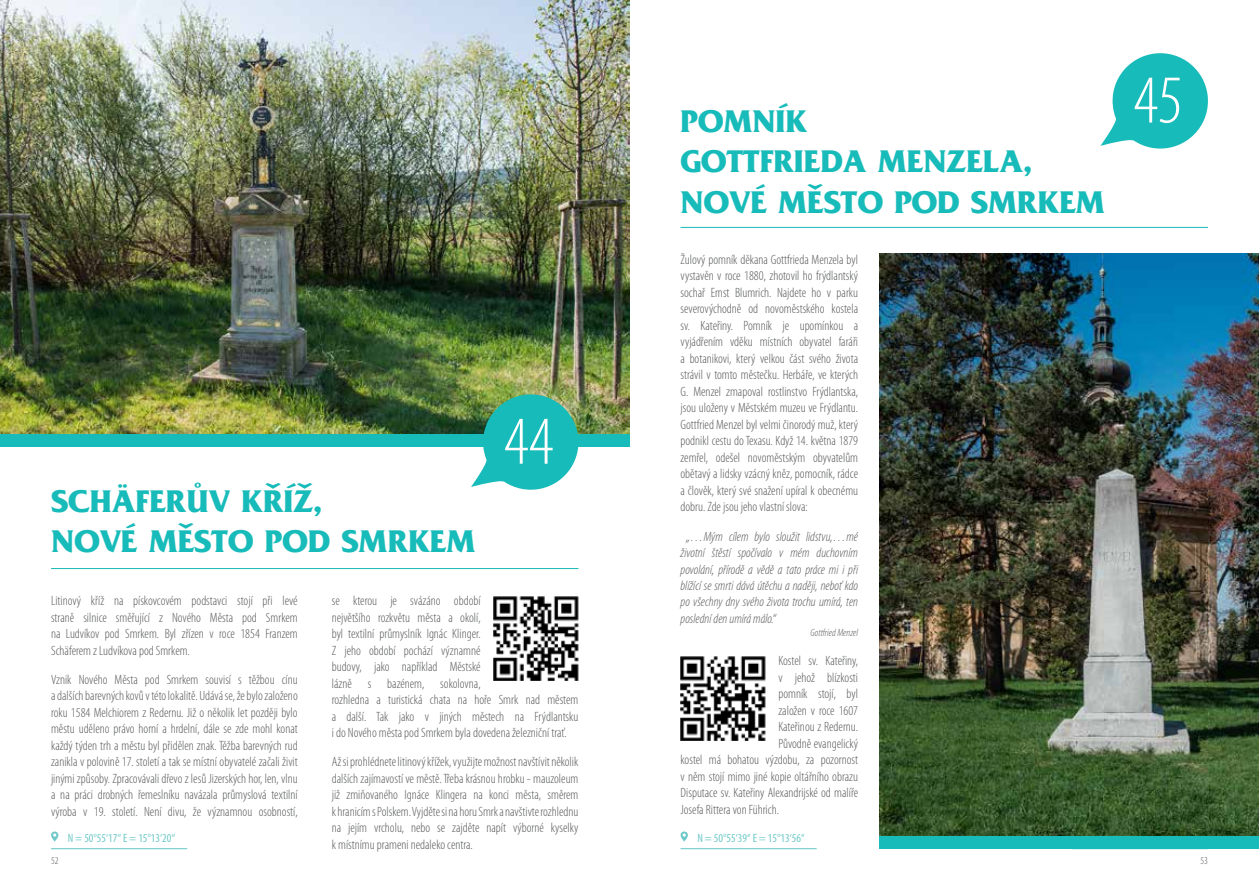
<style>
.page{position:relative;width:1259px;height:893px;background:#fff}
.page>*{position:absolute;margin:0;border:0;box-sizing:border-box;transform-origin:0 0}
.t1{font:300 condensed 69px "Myriad Pro";color:#fff}
.t2{font:700 33px/40.5px "France";color:#17bbb9}
.t3{font:300 condensed 13.5px/16.5px "Myriad Pro";color:#58595b;text-align:justify}
.t4{font:italic 300 condensed 13.5px/16.5px "Myriad Pro";color:#58595b;text-align:justify}
.t5{font:condensed 12px "Myriad Pro";color:#6ec9c8}
.t6{font:italic 300 condensed 10.5px "Myriad Pro";color:#58595b}
.t7{font:300 condensed 10.5px "Myriad Pro";color:#58595b}
</style>
<div class="page">
<hr style="left:51px;top:848px;width:136px;height:1px;background:#62c6c5">
<hr style="left:51px;top:568px;width:527px;height:1px;background:#17bbb9">
<svg style="left:51px;top:831px;width:7px;height:11px"></svg>
<img style="left:0;top:0;width:629px;height:434px">
<hr style="left:680px;top:848px;width:136px;height:1px;background:#62c6c5">
<div style="left:0;top:434px;width:629px;height:13px;background:#17bbb9"></div>
<svg style="left:466px;top:392px;width:119px;height:98px"></svg>
<hr style="left:680px;top:227px;width:528px;height:1px;background:#17bbb9">
<svg style="left:1100px;top:53px;width:108px;height:96px"></svg>
<img style="left:879px;top:254px;width:380px;height:582px">
<svg style="left:680px;top:831px;width:8px;height:11px"></svg>
<div style="left:879px;top:836px;width:380px;height:13px;background:#17bbb9"></div>
<img style="left:493px;top:596px;width:85px;height:84px">
<img style="left:680px;top:656px;width:85px;height:85px">
<h2 class="t2" style="left:51px;top:480px;width:426px">SCHÄFERŮV KŘÍŽ,<br>NOVÉ MĚSTO POD SMRKEM</h2>
<h1 class="t1" style="left:503px;top:400px;width:51px">44</h1>
<p class="t3" style="left:51px;top:592px;width:248px">Litinový kříž na pískovcovém podstavci stojí při levé straně silnice směřující z Nového Města pod Smrkem na Ludvíkov pod Smrkem. Byl zřízen v roce 1854 Franzem Schäferem z Ludvíkova pod Smrkem.</p>
<p class="t3" style="left:51px;top:671px;width:248px">Vznik Nového Města pod Smrkem souvisí s těžbou cínu a dalších barevných kovů v této lokalitě. Udává se, že bylo založeno roku 1584 Melchiorem z Redernu. Již o několik let později bylo městu uděleno právo horní a hrdelní, dále se zde mohl konat každý týden trh a městu byl přidělen znak. Těžba barevných rud zanikla v polovině 17. století a tak se místní obyvatelé začali živit jinými způsoby. Zpracovávali dřevo z lesů Jizerských hor, len, vlnu a na práci drobných řemeslníku navázala průmyslová textilní výroba v 19. století. Není divu, že významnou osobností,</p>
<p class="t5" style="left:68px;top:830px;width:109px">N = 50°55‘17‘‘ E = 15°13‘20‘‘</p>
<p class="t3" style="left:332px;top:592px;width:248px;text-align:left">se kterou je svázáno období<br>největšího rozkvětu města a okolí,<br>byl textilní průmyslník Ignác Klinger.<br>Z jeho období pochází významné<br>budovy, jako například Městské<br>lázně s bazénem, sokolovna,<br>rozhledna a turistická chata na hoře Smrk nad městem a další. Tak jako v jiných městech na Frýdlantsku i do Nového města pod Smrkem byla dovedena železniční trať.</p>
<p class="t3" style="left:332px;top:753px;width:248px">Až si prohlédnete litinový křížek, využijte možnost navštívit několik dalších zajímavostí ve městě. Třeba krásnou hrobku - mauzoleum již zmiňovaného Ignáce Klingera na konci města, směrem k hranicím s Polskem. Vyjděte si na horu Smrk a navštivte rozhlednu na jejím vrcholu, nebo se zajděte napít výborné kyselky k místnímu prameni nedaleko centra.</p>
<h2 class="t2" style="left:680px;top:100px;width:426px">POMNÍK<br>GOTTFRIEDA MENZELA,<br>NOVÉ MĚSTO POD SMRKEM</h2>
<p class="t3" style="left:680px;top:251px;width:179px">Žulový pomník děkana Gottfrieda Menzela byl vystavěn v roce 1880, zhotovil ho frýdlantský sochař Ernst Blumrich. Najdete ho v parku severovýchodně od novoměstského kostela sv. Kateřiny. Pomník je upomínkou a vyjádřením vděku místních obyvatel faráři a botanikovi, který velkou část svého života strávil v tomto městečku. Herbáře, ve kterých G. Menzel zmapoval rostlinstvo Frýdlantska, jsou uloženy v Městském muzeu ve Frýdlantu.<br>Gottfried Menzel byl velmi činorodý muž, který podnikl cestu do Texasu. Když 14. května 1879 zemřel, odešel novoměstským obyvatelům obětavý a lidsky vzácný kněz, pomocník, rádce a člověk, který své snažení upíral k obecnému dobru. Zde jsou jeho vlastní slova:</p>
<p class="t4" style="left:680px;top:528px;width:179px;text-indent:6px">„…Mým cílem bylo sloužit lidstvu,…mé životní štěstí spočívalo v mém duchovním povolání, přírodě a vědě a tato práce mi i při blížící se smrti dává útěchu a naději, neboť kdo po všechny dny svého života trochu umírá, ten poslední den umírá málo.“</p>
<p class="t3" style="left:778px;top:652px;width:81px">Kostel sv. Kateřiny,</p>
<p class="t3" style="left:778px;top:669px;width:81px">v jehož blízkosti</p>
<p class="t3" style="left:778px;top:685px;width:81px">pomník stojí, byl</p>
<p class="t3" style="left:778px;top:702px;width:81px">založen v roce 1607</p>
<p class="t3" style="left:778px;top:718px;width:81px">Kateřinou z Redernu.</p>
<p class="t3" style="left:778px;top:735px;width:81px">Původně evangelický</p>
<p class="t3" style="left:680px;top:751px;width:179px">kostel má bohatou výzdobu, za pozornost</p>
<p class="t3" style="left:680px;top:768px;width:179px">v něm stojí mimo jiné kopie oltářního obrazu</p>
<p class="t3" style="left:680px;top:784px;width:179px">Disputace sv. Kateřiny Alexandrijské od malíře</p>
<p class="t3" style="left:680px;top:801px;width:100px">Josefa Rittera von Führich.</p>
<p class="t6" style="left:810px;top:626px;width:49px">Gottfried Menzel</p>
<p class="t5" style="left:697px;top:830px;width:109px">N = 50°55‘39‘‘ E = 15°13‘56‘‘</p>
<h1 class="t1" style="left:1133px;top:59px;width:51px">45</h1>
<p class="t7" style="left:51px;top:854px;width:9px">52</p>
<p class="t7" style="left:1200px;top:854px;width:9px">53</p>
</div>
